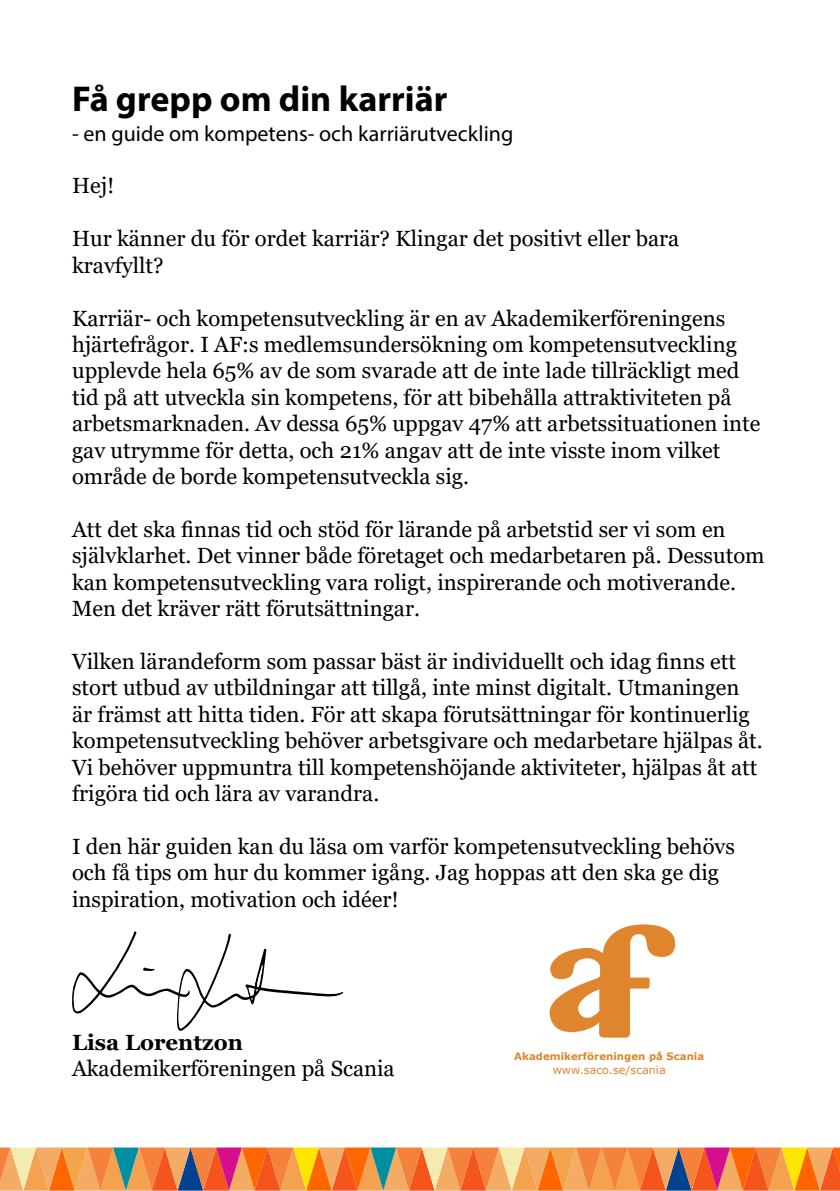
<style>
.page{position:relative;width:840px;height:1191px;background:#fff}
.page>*{position:absolute;margin:0;border:0;box-sizing:border-box;transform-origin:0 0}
.t1{font:700 36px "Myriad Pro";color:#000}
.t2{font:22px/26.4px "Georgia";color:#000}
.t3{font:22px "Myriad Pro";color:#000}
.t4{font:700 22px "Georgia";color:#000}
.t5{font:11.2px "Verdana";color:#de852e}
.t6{font:700 10.2px "Verdana";color:#de852e}
</style>
<div class="page">
<svg style="left:0;top:1147px;width:839px;height:43px;background:#e68b4c"></svg>
<svg style="left:549px;top:924px;width:127px;height:113px"></svg>
<svg style="left:72px;top:931px;width:271px;height:99px"></svg>
<h1 class="t1" style="left:72px;top:75px;width:376px">Få grepp om din karriär</h1>
<p class="t3" style="left:72px;top:120px;width:442px">- en guide om kompetens- och karriärutveckling</p>
<p class="t2" style="left:72px;top:173px;width:44px">Hej!</p>
<p class="t2" style="left:72px;top:226px;width:608px">Hur känner du för ordet karriär? Klingar det positivt eller bara kravfyllt?</p>
<p class="t2" style="left:72px;top:305px;width:689px">Karriär- och kompetensutveckling är en av Akademikerföreningens hjärtefrågor. I AF:s medlemsundersökning om kompetensutveckling upplevde hela 65% av de som svarade att de inte lade tillräckligt med tid på att utveckla sin kompetens, för att bibehålla attraktiviteten på arbetsmarknaden. Av dessa 65% uppgav 47% att arbetssituationen inte gav utrymme för detta, och 21% angav att de inte visste inom vilket område de borde kompetensutveckla sig.</p>
<p class="t2" style="left:72px;top:516px;width:693px">Att det ska finnas tid och stöd för lärande på arbetstid ser vi som en självklarhet. Det vinner både företaget och medarbetaren på. Dessutom kan kompetensutveckling vara roligt, inspirerande och motiverande.<br>Men det kräver rätt förutsättningar.</p>
<p class="t2" style="left:72px;top:648px;width:691px">Vilken lärandeform som passar bäst är individuellt och idag finns ett stort utbud av utbildningar att tillgå, inte minst digitalt. Utmaningen är främst att hitta tiden. För att skapa förutsättningar för kontinuerlig kompetensutveckling behöver arbetsgivare och medarbetare hjälpas åt.<br>Vi behöver uppmuntra till kompetenshöjande aktiviteter, hjälpas åt att frigöra tid och lära av varandra.</p>
<p class="t2" style="left:72px;top:833px;width:664px">I den här guiden kan du läsa om varför kompetensutveckling behövs och få tips om hur du kommer igång. Jag hoppas att den ska ge dig inspiration, motivation och idéer!</p>
<p class="t4" style="left:72px;top:1028px;width:172px">Lisa Lorentzon</p>
<p class="t2" style="left:72px;top:1055px;width:324px">Akademikerföreningen på Scania</p>
<p class="t6" style="left:514px;top:1049px;width:191px">Akademikerföreningen på Scania</p>
<p class="t5" style="left:552px;top:1062px;width:114px">www.saco.se/scania</p>
</div>
